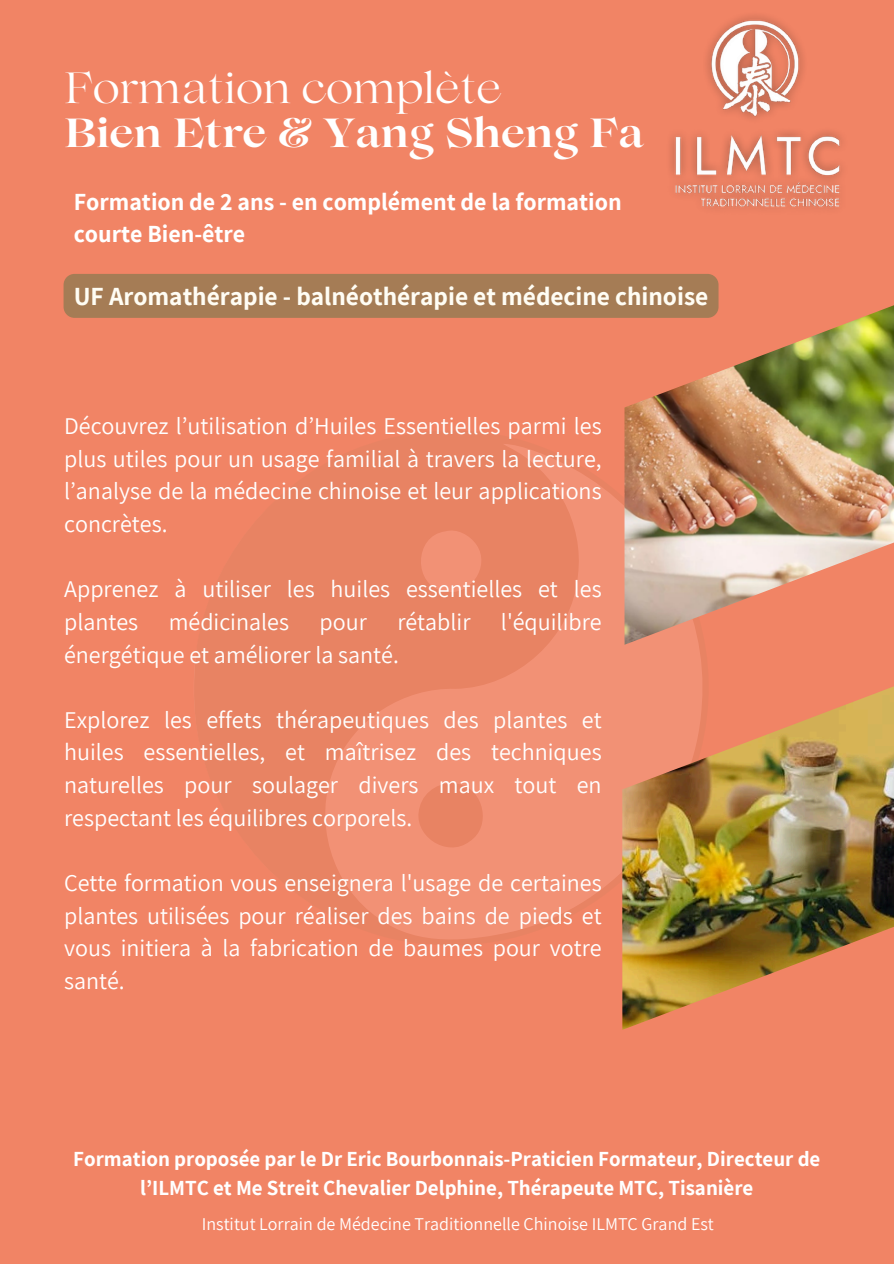
<style>
.page{position:relative;width:894px;height:1264px;background:#fff}
.page>*{position:absolute;margin:0;border:0;box-sizing:border-box;transform-origin:0 0}
.t1{font:43.5px "Lovelace";color:#fff}
.t2{font:700 40.5px "Lovelace";color:#fff}
.t3{font:700 25.5px "Assistant";color:#fffdf4}
.t4{font:24px/32.7px "Assistant";color:#fff;text-align:justify}
.t5{font:700 24px/32.7px "Assistant";color:#fff}
.t6{font:700 21px/29.2px "Assistant";color:#fff;text-align:center}
.t7{font:18px "Assistant";color:#fff}
</style>
<div class="page">
<div style="left:0;top:0;width:893px;height:1263px;background:#f18465"></div>
<svg style="left:325px;top:444px;width:376px;height:495px;fill:#f29175"></svg>
<img style="left:622px;top:666px;width:271px;height:363px">
<img style="left:670px;top:15px;width:172px;height:192px">
<div style="left:64px;top:274px;width:654px;height:44px;background:#a57c55;border-radius:11px"></div>
<img style="left:624px;top:286px;width:269px;height:358px">
<h4 class="t1" style="left:64px;top:71px;width:438px">Formation complète</h4>
<h2 class="t2" style="left:64px;top:118px;width:581px">Bien Etre &amp; Yang Sheng Fa</h2>
<h4 class="t5" style="left:74px;top:185px;width:549px">Formation de 2 ans - en complément de la formation courte Bien-être</h4>
<h4 class="t3" style="left:74px;top:279px;width:636px">UF Aromathérapie - balnéothérapie et médecine chinoise</h4>
<h1 class="t4" style="left:64px;top:409px;width:539px">Découvrez l’utilisation d’Huiles Essentielles parmi les plus utiles pour un usage familial à travers la lecture, l’analyse de la médecine chinoise et leur applications concrètes.</h1>
<h3 class="t4" style="left:64px;top:572px;width:539px">Apprenez à utiliser les huiles essentielles et les plantes</h3>
<h3 class="t4" style="left:169px;top:604px;width:122px">médicinales</h3>
<h3 class="t4" style="left:319px;top:604px;width:49px">pour</h3>
<h3 class="t4" style="left:397px;top:604px;width:75px">rétablir</h3>
<h3 class="t4" style="left:501px;top:604px;width:102px">l'équilibre</h3>
<h3 class="t4" style="left:64px;top:637px;width:336px">énergétique et améliorer la santé.</h3>
<h3 class="t4" style="left:64px;top:702px;width:539px">Explorez les effets thérapeutiques des plantes et huiles essentielles, et maîtrisez des techniques naturelles pour soulager divers maux tout en respectant les équilibres corporels.</h3>
<p class="t4" style="left:64px;top:865px;width:539px">Cette formation vous enseignera l'usage de certaines plantes utilisées pour réaliser des bains de pieds et vous initiera à la fabrication de baumes pour votre santé.</p>
<p class="t6" style="left:73px;top:1143px;width:748px">Formation proposée par le Dr Eric Bourbonnais-Praticien Formateur, Directeur de l’ILMTC et Me Streit Chevalier Delphine, Thérapeute MTC, Tisanière</p>
<h4 class="t7" style="left:202px;top:1211px;width:513px">Institut Lorrain de Médecine Traditionnelle Chinoise ILMTC Grand Est</h4>
</div>
